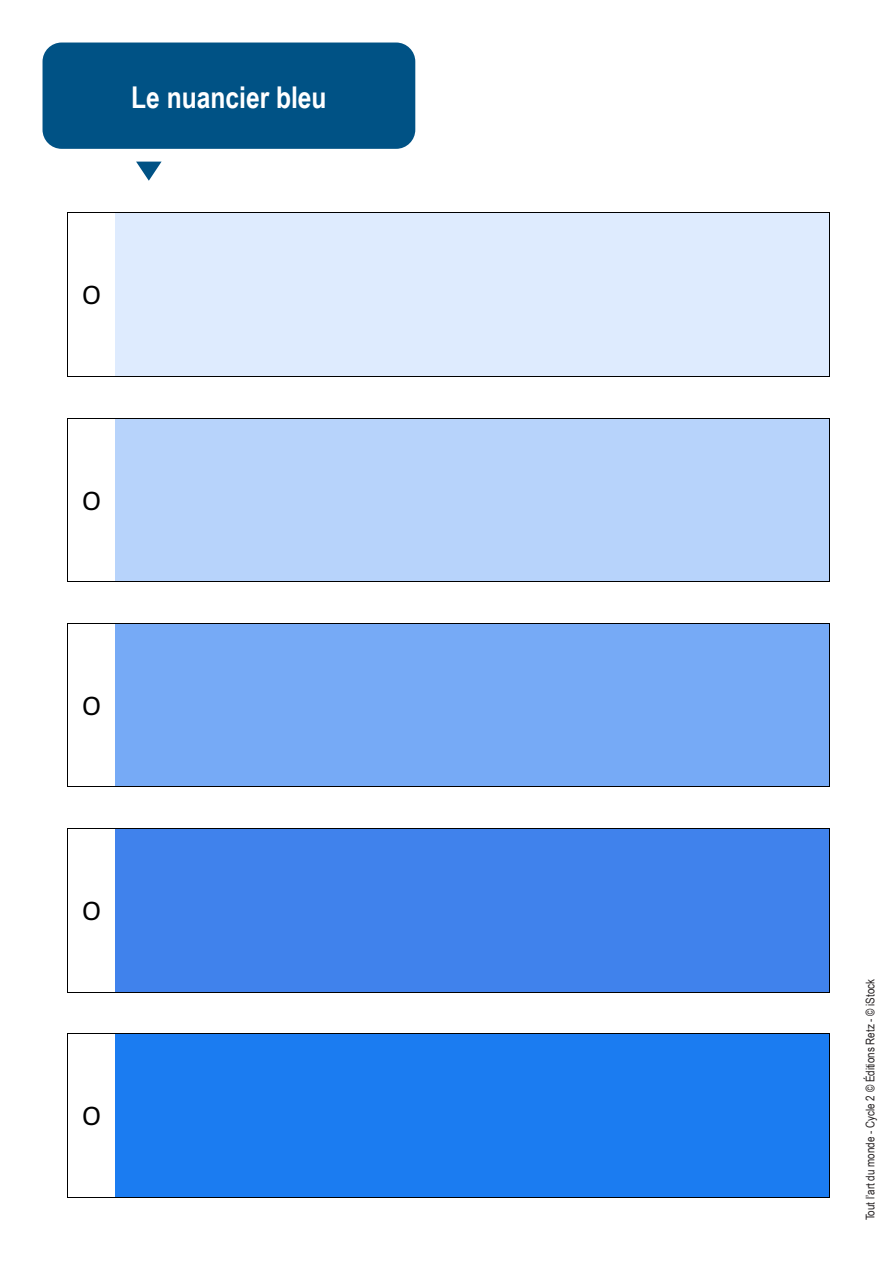
<style>
.page{position:relative;width:893px;height:1263px;background:#fff}
.page>*{position:absolute;margin:0;border:0;box-sizing:border-box;transform-origin:0 0}
.t1{font:700 30px "Arial Narrow";color:#fff}
.t2{font:28.65px "Calibri";color:#000}
.t3{font:12px "Arial Narrow";color:#231f20}
</style>
<div class="page">
<div style="left:116px;top:213px;width:713px;height:163px;background:#deebfe"></div>
<hr style="left:67px;top:213px;width:49px;height:1px;background:#000">
<hr style="left:116px;top:213px;width:713px;height:1px;background:#000">
<hr style="left:67px;top:213px;width:1px;height:163px;background:#000">
<hr style="left:829px;top:213px;width:1px;height:163px;background:#000">
<hr style="left:68px;top:376px;width:48px;height:1px;background:#000">
<hr style="left:116px;top:376px;width:713px;height:1px;background:#000">
<div style="left:116px;top:418px;width:713px;height:163px;background:#b7d3fb"></div>
<hr style="left:68px;top:418px;width:48px;height:1px;background:#000">
<hr style="left:116px;top:418px;width:713px;height:1px;background:#000">
<hr style="left:67px;top:418px;width:1px;height:163px;background:#000">
<hr style="left:829px;top:418px;width:1px;height:163px;background:#000">
<hr style="left:68px;top:581px;width:48px;height:1px;background:#000">
<hr style="left:116px;top:581px;width:713px;height:1px;background:#000">
<div style="left:116px;top:624px;width:713px;height:163px;background:#76aaf6"></div>
<hr style="left:68px;top:623px;width:48px;height:1px;background:#000">
<hr style="left:116px;top:623px;width:713px;height:1px;background:#000">
<hr style="left:67px;top:624px;width:1px;height:163px;background:#000">
<hr style="left:829px;top:624px;width:1px;height:163px;background:#000">
<hr style="left:68px;top:787px;width:48px;height:1px;background:#000">
<hr style="left:116px;top:787px;width:713px;height:1px;background:#000">
<div style="left:116px;top:829px;width:713px;height:163px;background:#4082ec"></div>
<hr style="left:68px;top:828px;width:48px;height:1px;background:#000">
<hr style="left:116px;top:828px;width:713px;height:1px;background:#000">
<hr style="left:67px;top:829px;width:1px;height:163px;background:#000">
<hr style="left:829px;top:829px;width:1px;height:163px;background:#000">
<hr style="left:68px;top:992px;width:48px;height:1px;background:#000">
<hr style="left:116px;top:992px;width:713px;height:1px;background:#000">
<div style="left:116px;top:1034px;width:713px;height:163px;background:#1b7cf1"></div>
<hr style="left:68px;top:1033px;width:48px;height:1px;background:#000">
<hr style="left:116px;top:1033px;width:713px;height:1px;background:#000">
<hr style="left:67px;top:1034px;width:1px;height:163px;background:#000">
<hr style="left:67px;top:1197px;width:49px;height:1px;background:#000">
<hr style="left:115px;top:1197px;width:714px;height:1px;background:#000">
<hr style="left:829px;top:1034px;width:1px;height:163px;background:#000">
<div style="left:43px;top:43px;width:372px;height:106px;background:#005285;border-radius:19px"></div>
<svg style="left:136px;top:162px;width:26px;height:19px"></svg>
<p class="t1" style="left:131px;top:75px;width:197px">Le nuancier bleu</p>
<p class="t2" style="left:82px;top:275px;width:20px">O</p>
<p class="t2" style="left:82px;top:480px;width:20px">O</p>
<p class="t2" style="left:82px;top:685px;width:20px">O</p>
<p class="t2" style="left:82px;top:891px;width:20px">O</p>
<p class="t2" style="left:82px;top:1096px;width:20px">O</p>
<p class="t3" style="left:861px;top:1220px;width:243px;rotate:-90deg">Tout l’art du monde - Cycle 2 © Éditions Retz - © iStock</p>
</div>
